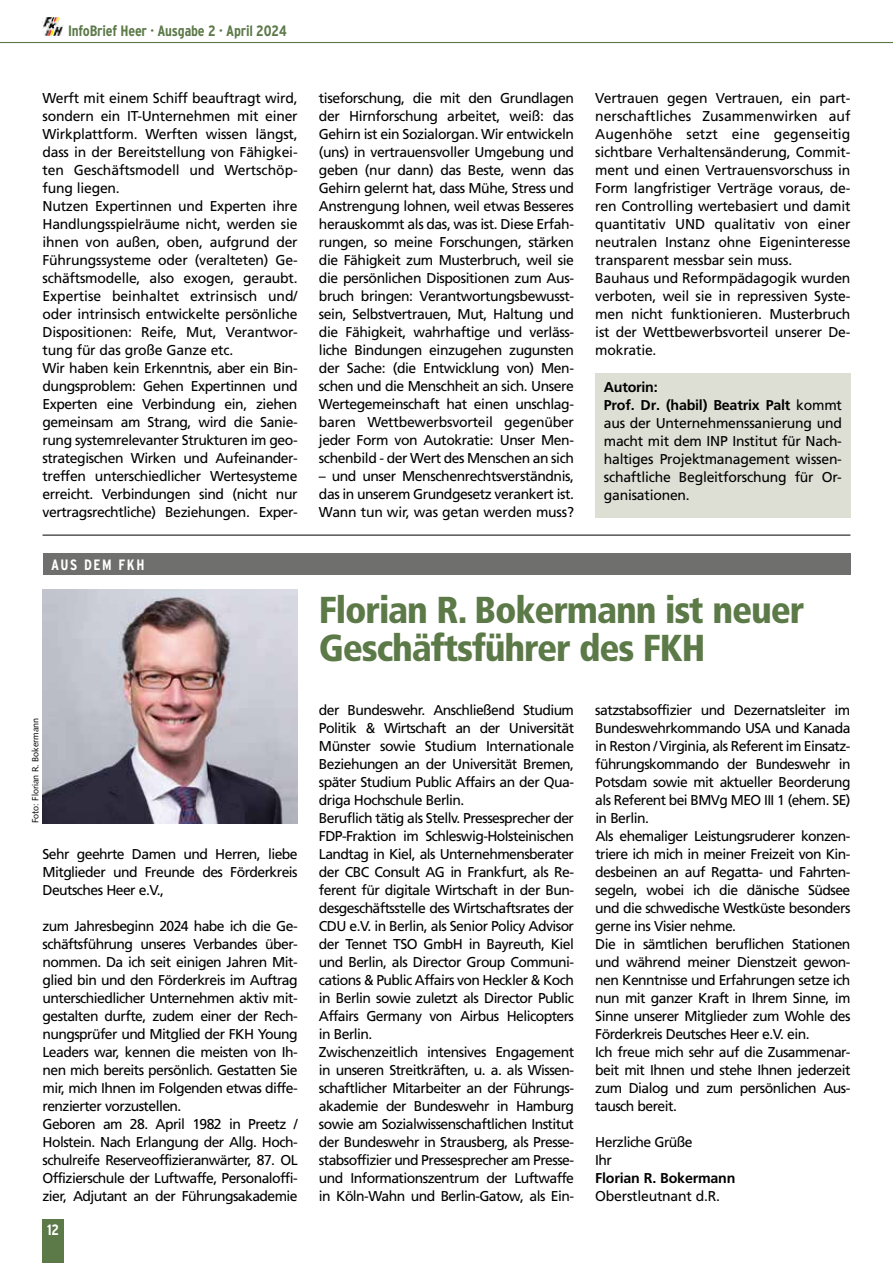
<style>
.page{position:relative;width:893px;height:1263px;background:#fff}
.page>*{position:absolute;margin:0;border:0;box-sizing:border-box;transform-origin:0 0}
.t1{font:900 condensed 37.5px/37.5px "Frutiger";letter-spacing:-.03em;color:#5c7948}
.t2{font:700 condensed 15px "Interstate";letter-spacing:-.015em;color:#5c7948}
.t3{font:700 condensed 15px "Interstate";letter-spacing:.1em;color:#fff}
.t4{font:14.25px/18px "Frutiger LT Pro";letter-spacing:-.04em;color:#000;text-align:justify}
.t5{font:14.25px/18px "Frutiger LT Pro";letter-spacing:-.015em;color:#000}
.t6{font:700 14.25px/18px "Frutiger";letter-spacing:-.015em;color:#000}
.t7{font:9px "Syntax";color:#000}
.s1{font-family:"Frutiger LT Pro";font-weight:400}
</style>
<div class="page">
<hr style="left:0;top:42px;width:893px;height:1px;background:#5c7948">
<img style="left:43px;top:17px;width:21px;height:19px">
<div style="left:43px;top:1219px;width:21px;height:44px;background:#5c7948"></div>
<div style="left:595px;top:373px;width:255px;height:144px;background:#dddfd5"></div>
<div style="left:43px;top:553px;width:807px;height:21px;background:#6f6f6e"></div>
<hr style="left:43px;top:535px;width:807px;height:1px;background:#000">
<img style="left:43px;top:589px;width:255px;height:234px">
<p class="t2" style="left:68px;top:22px;width:220px">InfoBrief Heer · Ausgabe 2 · April 2024</p>
<p class="t5" style="left:43px;top:89px;width:257px">Werft mit einem Schiff beauftragt wird, sondern ein IT-Unternehmen mit einer Wirkplattform. Werften wissen längst, dass in der Bereitstellung von Fähigkei&shy;ten Geschäftsmodell und Wertschöp&shy;fung liegen.<br>Nutzen Expertinnen und Experten ihre Handlungsspielräume nicht, werden sie ihnen von außen, oben, aufgrund der Führungssysteme oder (veralteten) Ge&shy;schäftsmodelle, also exogen, geraubt.<br>Expertise beinhaltet extrinsisch und/ oder intrinsisch entwickelte persönliche Dispositionen: Reife, Mut, Verantwor&shy;tung für das große Ganze etc.<br>Wir haben kein Erkenntnis, aber ein Bin&shy;dungsproblem: Gehen Expertinnen und Experten eine Verbindung ein, ziehen gemeinsam am Strang, wird die Sanie&shy;rung systemrelevanter Strukturen im geo&shy;strategischen Wirken und Aufeinander&shy;treffen unterschiedlicher Wertesysteme erreicht. Verbindungen sind (nicht nur vertragsrechtliche) Beziehungen. Exper-</p>
<p class="t3" style="left:51px;top:556px;width:95px">AUS DEM FKH</p>
<p class="t7" style="left:30px;top:823px;width:107px;rotate:-90deg">Foto: Florian R. Bokermann</p>
<p class="t4" style="left:43px;top:845px;width:257px">Sehr geehrte Damen und Herren, liebe Mitglieder und Freunde des Förderkreis Deutsches Heer e.V.,</p>
<p class="t4" style="left:43px;top:917px;width:257px;text-align:left">zum Jahresbeginn 2024 habe ich die Ge&shy;schäftsführung unseres Verbandes über&shy;nommen. Da ich seit einigen Jahren Mit&shy;glied bin und den Förderkreis im Auftrag unterschiedlicher Unternehmen aktiv mit&shy;gestalten durfte, zudem einer der Rech&shy;nungsprüfer und Mitglied der FKH Young Leaders war, kennen die meisten von Ih&shy;nen mich bereits persönlich. Gestatten Sie mir, mich Ihnen im Folgenden etwas diffe&shy;renzierter vorzustellen.<br>Geboren am 28. April 1982 in Preetz / Holstein. Nach Erlangung der Allg. Hoch&shy;schulreife Reserveoffizieranwärter, 87. OL Offizierschule der Luftwaffe, Personaloffi&shy;zier, Adjutant an der Führungsakademie</p>
<p class="t3" style="left:47px;top:1221px;width:14px">12</p>
<p class="t4" style="left:319px;top:89px;width:257px">tiseforschung, die mit den Grundlagen der Hirnforschung arbeitet, weiß: das Gehirn ist ein Sozialorgan. Wir entwickeln (uns) in vertrauensvoller Umgebung und geben (nur dann) das Beste, wenn das Gehirn gelernt hat, dass Mühe, Stress und Anstrengung lohnen, weil etwas Besseres herauskommt als das, was ist. Diese Erfah&shy;rungen, so meine Forschungen, stärken die Fähigkeit zum Musterbruch, weil sie die persönlichen Dispositionen zum Aus&shy;bruch bringen: Verantwortungsbewusst&shy;sein, Selbstvertrauen, Mut, Haltung und die Fähigkeit, wahrhaftige und verläss&shy;liche Bindungen einzugehen zugunsten der Sache: (die Entwicklung von) Men&shy;schen und die Menschheit an sich. Unsere Wertegemeinschaft hat einen unschlag&shy;baren Wettbewerbsvorteil gegenüber jeder Form von Autokratie: Unser Men&shy;schenbild - der Wert des Menschen an sich</p>
<p class="t4" style="left:319px;top:467px;width:257px">– und unser Menschenrechtsverständnis, das in unserem Grundgesetz verankert ist.<br>Wann tun wir, was getan werden muss?</p>
<p class="t5" style="left:595px;top:89px;width:257px">Vertrauen gegen Vertrauen, ein part&shy;nerschaftliches Zusammenwirken auf Augenhöhe setzt eine gegenseitig sichtbare Verhaltensänderung, Commit&shy;ment und einen Vertrauensvorschuss in Form langfristiger Verträge voraus, de&shy;ren Controlling wertebasiert und damit quantitativ UND qualitativ von einer neutralen Instanz ohne Eigeninteresse transparent messbar sein muss.<br>Bauhaus und Reformpädagogik wurden verboten, weil sie in repressiven Syste&shy;men nicht funktionieren. Musterbruch ist der Wettbewerbsvorteil unserer De&shy;mokratie.</p>
<p class="t6" style="left:604px;top:378px;width:240px">Autorin:<br>Prof. Dr. (habil) Beatrix Palt <span class="s1">kommt</span></p>
<p class="t4" style="left:604px;top:414px;width:240px">aus der Unternehmenssanierung und macht mit dem INP Institut für Nach&shy;haltiges Projektmanagement wissen&shy;schaftliche Begleitforschung für Or&shy;ganisationen.</p>
<h1 class="t1" style="left:319px;top:592px;width:487px">Florian R. Bokermann ist neuer<br>Geschäftsführer des FKH</h1>
<p class="t4" style="left:319px;top:701px;width:257px;text-align:left">der Bundeswehr. Anschließend Studium Politik &amp; Wirtschaft an der Universität Münster sowie Studium Internationale Beziehungen an der Universität Bremen, später Studium Public Affairs an der Qua&shy;driga Hochschule Berlin.<br>Beruflich tätig als Stellv. Pressesprecher der FDP-Fraktion im Schleswig-Holsteinischen Landtag in Kiel, als Unternehmensberater der CBC Consult AG in Frankfurt, als Re&shy;ferent für digitale Wirtschaft in der Bun&shy;desgeschäftsstelle des Wirtschaftsrates der CDU e.V. in Berlin, als Senior Policy Advisor der Tennet TSO GmbH in Bayreuth, Kiel und Berlin, als Director Group Communi&shy;cations &amp; Public Affairs von Heckler &amp; Koch in Berlin sowie zuletzt als Director Public Affairs Germany von Airbus Helicopters in Berlin.<br>Zwischenzeitlich intensives Engagement in unseren Streitkräften, u. a. als Wissen&shy;schaftlicher Mitarbeiter an der Führungs&shy;akademie der Bundeswehr in Hamburg sowie am Sozialwissenschaftlichen Institut der Bundeswehr in Strausberg, als Presse&shy;stabsoffizier und Pressesprecher am Presse&shy;und Informationszentrum der Luftwaffe in Köln-Wahn und Berlin-Gatow, als Ein-</p>
<p class="t4" style="left:595px;top:701px;width:257px;text-align:left">satzstabsoffizier und Dezernatsleiter im Bundeswehrkommando USA und Kanada in Reston / Virginia, als Referent im Einsatz&shy;führungskommando der Bundeswehr in Potsdam sowie mit aktueller Beorderung als Referent bei BMVg MEO III 1 (ehem. SE) in Berlin.<br>Als ehemaliger Leistungsruderer konzen&shy;triere ich mich in meiner Freizeit von Kin&shy;desbeinen an auf Regatta- und Fahrten&shy;segeln, wobei ich die dänische Südsee und die schwedische Westküste besonders gerne ins Visier nehme.<br>Die in sämtlichen beruflichen Stationen und während meiner Dienstzeit gewon&shy;nen Kenntnisse und Erfahrungen setze ich nun mit ganzer Kraft in Ihrem Sinne, im Sinne unserer Mitglieder zum Wohle des Förderkreis Deutsches Heer e.V. ein.<br>Ich freue mich sehr auf die Zusammenar&shy;beit mit Ihnen und stehe Ihnen jederzeit zum Dialog und zum persönlichen Aus&shy;tausch bereit.</p>
<p class="t4" style="left:595px;top:1133px;width:99px">Herzliche Grüße<br>Ihr</p>
<p class="t6" style="left:595px;top:1169px;width:142px">Florian R. Bokermann</p>
<p class="t5" style="left:595px;top:1187px;width:126px">Oberstleutnant d.R.</p>
</div>
